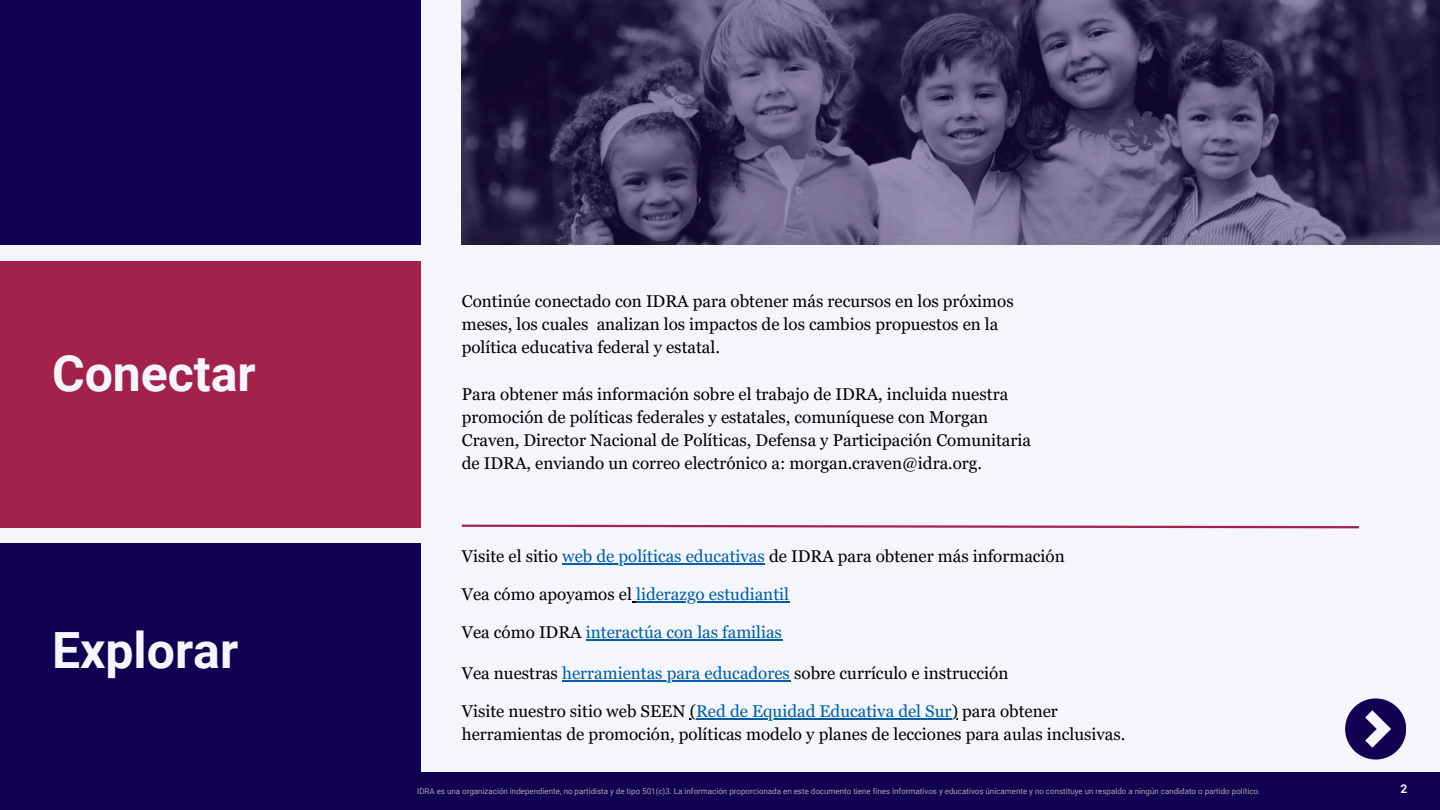
<style>
.page{position:relative;width:1440px;height:810px;background:#f4f6fc}
.page>*{position:absolute;margin:0;border:0;box-sizing:border-box;transform-origin:0 0}
.t1{font:700 50px "Roboto";color:#f4f6fc}
.t2{font:17px/23.2px "Georgia Pro";color:#000}
.t3{font:17px "Georgia Pro";color:#005daa}
.t4{font:700 12px "Roboto";color:#f4f6fc}
.t5{font:8px "Roboto";color:#a6a6a6}
.s1{color:#005daa}
.s2{color:#000}
</style>
<div class="page">
<svg style="left:1345px;top:698px;width:61px;height:61px"></svg>
<div style="left:0;top:261px;width:421px;height:266px;background:#a2224c"></div>
<div style="left:0;top:544px;width:421px;height:266px;background:#120052"></div>
<div style="left:0;top:0;width:421px;height:244px;background:#120052"></div>
<svg style="left:461px;top:524px;width:898px;height:5px"></svg>
<svg style="left:462px;top:0;width:978px;height:244px;background:#463e60"></svg>
<hr style="left:562px;top:563px;width:203px;height:2px;background:#005daa">
<div style="left:351px;top:772px;width:1089px;height:38px;background:#120052"></div>
<hr style="left:696px;top:718px;width:256px;height:2px;background:#005daa">
<hr style="left:562px;top:681px;width:228px;height:1px;background:#005daa">
<hr style="left:586px;top:639px;width:196px;height:2px;background:#005daa">
<hr style="left:636px;top:601px;width:153px;height:2px;background:#005daa">
<h2 class="t1" style="left:52px;top:344px;width:205px">Conectar</h2>
<h1 class="t1" style="left:52px;top:621px;width:188px">Explorar</h1>
<h1 class="t2" style="left:462px;top:289px;width:553px">Continúe conectado con IDRA para obtener más recursos en los próximos meses, los cuales analizan los impactos de los cambios propuestos en la política educativa federal y estatal.</h1>
<h2 class="t2" style="left:462px;top:382px;width:571px">Para obtener más información sobre el trabajo de IDRA, incluida nuestra promoción de políticas federales y estatales, comuníquese con Morgan Craven, Director Nacional de Políticas, Defensa y Participación Comunitaria de IDRA, enviando un correo electrónico a: morgan.craven@idra.org.</h2>
<h2 class="t2" style="left:462px;top:544px;width:605px">Visite el sitio <span class="s1">web de políticas educativas</span> de IDRA para obtener más información</h2>
<p class="t3" style="left:462px;top:584px;width:329px"><span class="s2">Vea cómo apoyamos el</span> liderazgo estudiantil</p>
<p class="t3" style="left:462px;top:622px;width:322px"><span class="s2">Vea cómo IDRA</span> interactúa con las familias</p>
<p class="t2" style="left:462px;top:662px;width:548px">Vea nuestras <span class="s1">herramientas para educadores</span> sobre currículo e instrucción</p>
<h2 class="t2" style="left:462px;top:699px;width:598px">Visite nuestro sitio web SEEN (<span class="s1">Red de Equidad Educativa del Sur</span>) para obtener</h2>
<p class="t2" style="left:462px;top:723px;width:665px">herramientas de promoción, políticas modelo y planes de lecciones para aulas inclusivas.</p>
<p class="t5" style="left:417px;top:786px;width:845px">IDRA es una organización independiente, no partidista y de tipo 501(c)3. La información proporcionada en este documento tiene fines informativos y educativos únicamente y no constituye un respaldo a ningún candidato o partido político.</p>
<h2 class="t4" style="left:1400px;top:782px;width:8px">2</h2>
</div>
